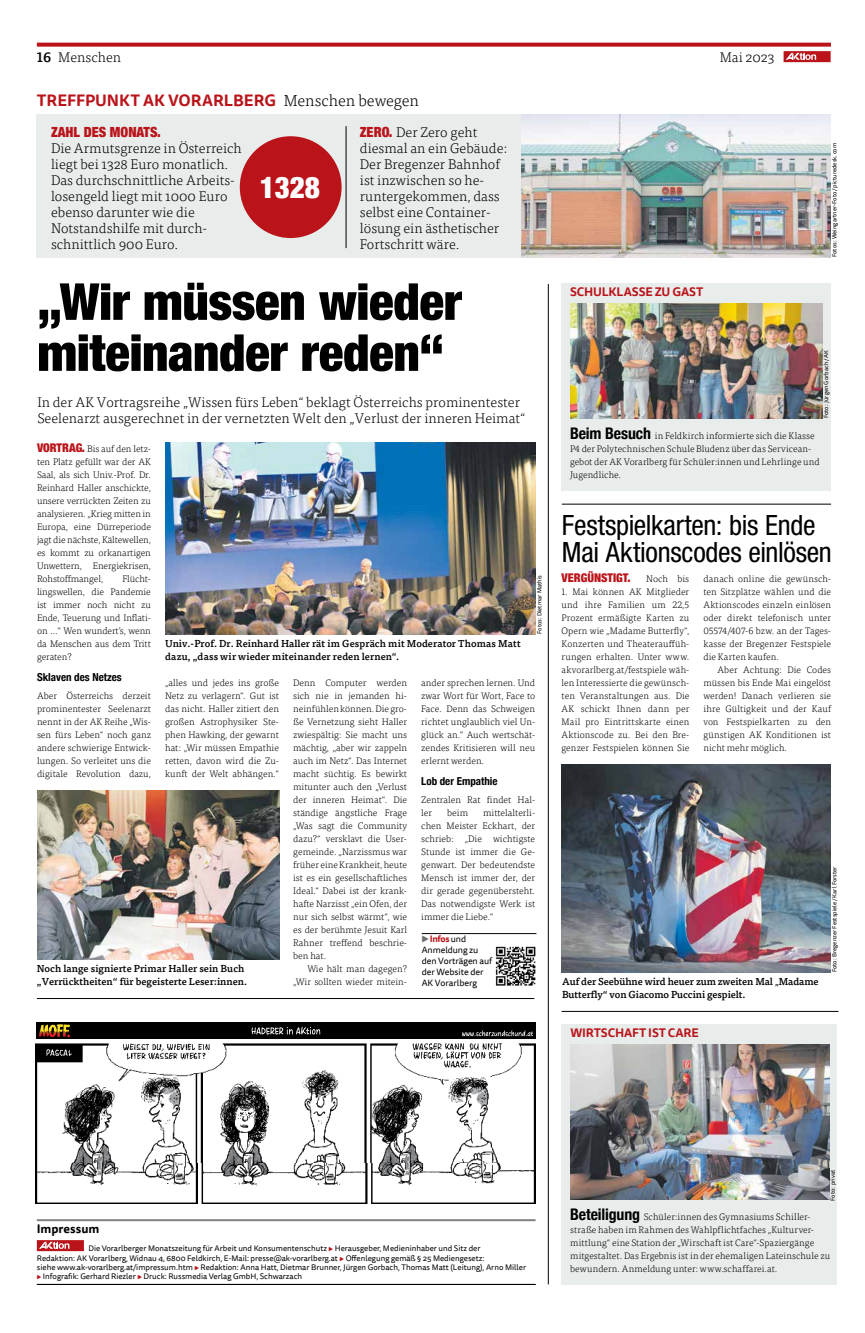
<style>
.page{position:relative;width:865px;height:1333px;background:#fff}
.page>*{position:absolute;margin:0;border:0;box-sizing:border-box;transform-origin:0 0}
.t1{font:900 condensed 51px/51px "Helvetica Neue";letter-spacing:-.005em;color:#000}
.t2{font:900 condensed 30px "Helvetica Neue";color:#fff}
.t3{font:condensed 28px/27px "Helvetica Neue LT Pro";letter-spacing:-.01em;color:#000}
.t4{font:700 16px "Tisa Sans Offc Pro";color:#ba141a}
.t5{font:300 14px/16px "Tisa Pro";color:#000}
.t6{font:900 condensed 14px "Helvetica Neue";color:#ba141a}
.t7{font:700 12px "Tisa Sans Sc Offc Pro";letter-spacing:-.01em;color:#ba141a}
.t8{font:900 condensed 12px "Helvetica Neue";color:#ba141a}
.t9{font:700 12px "Tisa Sans Pro";color:#000}
.t10{font:700 condensed 11px "Helvetica Neue";color:#000}
.t11{font:500 10px/13px "Tisa Pro";color:#000}
.t12{font:300 9.5px/13px "Tisa Pro";color:#000;text-align:justify}
.t13{font:9px/10.8px "Tisa Sans Offc Pro";letter-spacing:-.01em;color:#000}
.t14{font:8px/9.2px "Tisa Sans Pro";color:#000}
.t15{font:6px "Tisa Sans Offc Pro";color:#000}
.t16{font:6px "Tisa Sans Pro";color:#000}
.s1{font-weight:500}
.s2{font-family:"Tisa Pro";font-weight:300;color:#000}
.s3{font-family:"Helvetica Neue";font-weight:900;font-stretch:condensed;color:#ba141a}
.s4{font-family:"Helvetica Neue";font-weight:900;font-stretch:condensed;font-size:12px;color:#ba141a}
.s5{font-weight:700;font-size:12px;color:#6d6e71}
.s6{font-weight:700;color:#ba141a}
.s7{font-family:"Helvetica Neue";font-weight:700;font-stretch:condensed;font-size:16px}
.s8{font-size:8px}
.s9{color:#ba141a}
</style>
<div class="page">
<div style="left:783px;top:51px;width:47px;height:11px;background:#ba141a"></div>
<svg style="left:786px;top:53px;width:30px;height:7px"></svg>
<svg style="left:37px;top:43px;width:794px;height:4px;background:#c0292e"></svg>
<div style="left:37px;top:114px;width:794px;height:143px;background:#e8edec"></div>
<div style="left:240px;top:136px;width:101px;height:102px;background:#ba141a;border-radius:50%"></div>
<hr style="left:346px;top:126px;width:1px;height:122px;background:#000">
<hr style="left:37px;top:1284px;width:498px;height:1px;background:#000">
<svg style="left:35px;top:1022px;width:501px;height:182px"></svg>
<div style="left:36px;top:1022px;width:499px;height:16px;background:#000"></div>
<svg style="left:39px;top:1024px;width:31px;height:13px"></svg>
<svg style="left:251px;top:1027px;width:69px;height:7px"></svg>
<svg style="left:462px;top:1030px;width:71px;height:6px"></svg>
<img style="left:36px;top:1043px;width:499px;height:160px">
<hr style="left:37px;top:1219px;width:498px;height:2px;background:#808285">
<svg style="left:37px;top:1240px;width:47px;height:10px"></svg>
<svg style="left:39px;top:1241px;width:30px;height:7px"></svg>
<hr style="left:548px;top:284px;width:1px;height:1000px;background:#000">
<hr style="left:37px;top:998px;width:497px;height:1px;background:#000">
<img style="left:522px;top:114px;width:309px;height:143px">
<hr style="left:422px;top:933px;width:114px;height:1px;background:#000">
<img style="left:495px;top:946px;width:41px;height:40px">
<img style="left:165px;top:442px;width:370px;height:192px">
<img style="left:561px;top:764px;width:270px;height:208px">
<img style="left:37px;top:790px;width:242px;height:169px">
<div style="left:561px;top:1024px;width:276px;height:260px;background:#e8edec"></div>
<img style="left:570px;top:1044px;width:259px;height:155px">
<div style="left:561px;top:283px;width:270px;height:208px;background:#e8edec"></div>
<img style="left:570px;top:303px;width:252px;height:115px">
<hr style="left:561px;top:1011px;width:277px;height:1px;background:#000">
<hr style="left:562px;top:504px;width:269px;height:1px;background:#000">
<h3 class="t5" style="left:37px;top:48px;width:86px"><span class="s1">16</span> Menschen</h3>
<h3 class="t5" style="left:719px;top:48px;width:56px">Mai 2023</h3>
<h3 class="t4" style="left:37px;top:89px;width:383px">TREFFPUNKT AK VORARLBERG <span class="s2">Menschen bewegen</span></h3>
<h3 class="t6" style="left:51px;top:120px;width:111px">ZAHL DES MONATS.</h3>
<h3 class="t5" style="left:51px;top:139px;width:192px">Die Armutsgrenze in Österreich liegt bei 1328 Euro monatlich.<br>Das durchschnittliche Arbeits&shy;losengeld liegt mit 1000 Euro ebenso darunter wie die<br>Notstandshilfe mit durch&shy;schnittlich 900 Euro.</h3>
<h2 class="t2" style="left:260px;top:162px;width:62px">1328</h2>
<h3 class="t5" style="left:360px;top:123px;width:149px"><span class="s3">ZERO.</span> Der Zero geht diesmal an ein Gebäude:<br>Der Bregenzer Bahnhof ist inzwischen so he&shy;runtergekommen, dass selbst eine Container&shy;lösung ein ästhetischer<br>Fortschritt wäre.</h3>
<h1 class="t1" style="left:37px;top:273px;width:426px">„Wir müssen wieder miteinander reden“</h1>
<h3 class="t5" style="left:37px;top:393px;width:489px">In der AK Vortragsreihe „Wissen fürs Leben“ beklagt Österreichs prominentester<br>Seelenarzt ausgerechnet in der vernetzten Welt den „Verlust der inneren Heimat“</h3>
<p class="t12" style="left:37px;top:442px;width:115px"><span class="s4">VORTRAG.</span> Bis auf den letz&shy;ten Platz gefüllt war der AK Saal, als sich Univ.-Prof. Dr.<br>Reinhard Haller anschickte, unsere verrückten Zeiten zu analysieren. „Krieg mitten in Europa, eine Dürreperiode jagt die nächste, Kältewellen, es kommt zu orkanartigen Unwettern, Energiekrisen, Rohstoffmangel,</p>
<p class="t16" style="left:535px;top:634px;width:61px;rotate:-90deg">Fotos: Dietmar Mathis</p>
<p class="t12" style="left:37px;top:572px;width:115px;text-indent:85px">Flücht&shy;lingswellen, die Pandemie ist immer noch nicht zu Ende, Teuerung und Inflati&shy;on …“ Wen wundert’s, wenn da Menschen aus dem Tritt geraten?</p>
<p class="t10" style="left:37px;top:667px;width:86px">Sklaven des Netzes</p>
<p class="t12" style="left:37px;top:689px;width:115px">Aber Österreichs derzeit prominentester Seelenarzt nennt in der AK Reihe „Wis&shy;sen fürs Leben“ noch ganz andere schwierige Entwick&shy;lungen. So verleitet uns die digitale Revolution dazu,</p>
<p class="t11" style="left:165px;top:636px;width:357px">Univ.-Prof. Dr. Reinhard Haller rät im Gespräch mit Moderator Thomas Matt dazu, „dass wir wieder miteinander reden lernen“.</p>
<p class="t12" style="left:421px;top:676px;width:115px">ander sprechen lernen. Und zwar Wort für Wort, Face to Face. Denn das Schweigen richtet unglaublich viel Un&shy;glück an.“ Auch wertschät&shy;zendes Kritisieren will neu erlernt werden.</p>
<p class="t10" style="left:421px;top:771px;width:78px">Lob der Empathie</p>
<p class="t12" style="left:421px;top:793px;width:115px">Zentralen Rat findet Hal&shy;ler</p>
<p class="t12" style="left:165px;top:676px;width:115px">„alles und jedes ins große Netz zu verlagern“. Gut ist das nicht. Haller zitiert den großen Astrophysiker Ste&shy;phen Hawking, der gewarnt hat: „Wir müssen Empathie retten, davon wird die Zu&shy;kunft der Welt abhängen.“</p>
<p class="t12" style="left:293px;top:676px;width:115px">Denn Computer werden sich nie in jemanden hi&shy;neinfühlen können. Die gro&shy;ße Vernetzung sieht Haller zwiespältig: Sie macht uns mächtig, „aber wir zappeln auch im Netz“. Das Internet macht süchtig. Es bewirkt mitunter auch den „Verlust der inneren Heimat“. Die ständige ängstliche Frage „Was sagt die Community dazu?“ versklavt die User&shy;gemeinde. „Narzissmus war früher eine Krankheit, heute ist es ein gesellschaftliches Ideal.“ Dabei ist der krank&shy;hafte Narzisst „ein Ofen, der nur sich selbst wärmt“, wie es der berühmte Jesuit Karl Rahner treffend beschrie&shy;ben hat.</p>
<p class="t12" style="left:293px;top:962px;width:115px;text-align:right">Wie hält man dagegen? „Wir sollten wieder mitein-</p>
<p class="t12" style="left:421px;top:806px;width:115px;text-indent:62px">mittelalterli&shy;chen Meister Eckhart, der schrieb: „Die wichtigste Stunde ist immer die Ge&shy;genwart. Der bedeutendste Mensch ist immer der, der dir gerade gegenübersteht.<br>Das notwendigste Werk ist immer die Liebe.“</p>
<p class="t12" style="left:447px;top:806px;width:22px">beim</p>
<p class="t13" style="left:422px;top:933px;width:72px"><span class="s5">▸</span> <span class="s6">Infos</span> und<br>Anmeldung zu den Vorträgen auf der Website der<br>AK Vorarlberg</p>
<p class="t11" style="left:37px;top:961px;width:212px">Noch lange signierte Primar Haller sein Buch „Verrücktheiten“ für begeisterte Leser:innen.</p>
<p class="t7" style="left:654px;top:283px;width:43px">U GAST</p>
<p class="t7" style="left:570px;top:283px;width:135px">SCHULKLASSE ZU GAST</p>
<p class="t15" style="left:830px;top:257px;width:116px;rotate:-90deg">Fotos: Weingartner-Foto/picturedesk.com</p>
<p class="t15" style="left:821px;top:418px;width:70px;rotate:-90deg">Foto: Jürgen Gorbach/AK</p>
<p class="t12" style="left:570px;top:429px;width:251px;text-align:left"><span class="s7">Beim Besuch</span> in Feldkirch informierte sich die Klasse P4 der Polytechnischen Schule Bludenz über das Servicean&shy;gebot der AK Vorarlberg für Schüler:innen und Lehrlinge und Jugendliche.</p>
<h3 class="t3" style="left:562px;top:511px;width:271px">Festspielkarten: bis Ende<br>Mai Aktionscodes einlösen</h3>
<p class="t8" style="left:561px;top:568px;width:70px">VERGÜNSTIGT.</p>
<p class="t12" style="left:646px;top:572px;width:44px">Noch bis</p>
<p class="t12" style="left:561px;top:585px;width:129px">1. Mai können AK Mitglieder und ihre Familien um 22,5<br>Prozent ermäßigte Karten zu Opern wie „Madame Butterfly“, Konzerten und Theaterauffüh&shy;rungen erhalten. Unter www. akvorarlberg.at/festspiele wäh&shy;len Interessierte die gewünsch&shy;ten Veranstaltungen aus. Die AK schickt Ihnen dann per Mail pro Eintrittskarte einen Aktionscode zu. Bei den Bre&shy;genzer Festspielen können Sie</p>
<p class="t12" style="left:703px;top:572px;width:129px">danach online die gewünsch&shy;ten Sitzplätze wählen und die Aktionscodes einzeln einlösen oder direkt telefonisch unter 05574/407-6 bzw. an der Tages&shy;kasse der Bregenzer Festspiele die Karten kaufen.</p>
<p class="t12" style="left:703px;top:663px;width:129px;text-indent:14px">Aber Achtung: Die Codes müssen bis Ende Mai eingelöst werden! Danach verlieren sie ihre Gültigkeit und der Kauf von Festspielkarten zu den günstigen AK Konditionen ist nicht mehr möglich.</p>
<p class="t11" style="left:562px;top:974px;width:258px">Auf der Seebühne wird heuer zum zweiten Mal <span class="s8">„</span>Madame<br>Butterfly“ von Giacomo Puccini gespielt.</p>
<p class="t7" style="left:570px;top:1024px;width:130px">WIRTSCHAFT IST CARE</p>
<p class="t7" style="left:570px;top:1024px;width:128px">SCHULKL SSE U G ST</p>
<p class="t15" style="left:830px;top:972px;width:108px;rotate:-90deg">Foto: Bregenzer Festspiele/Karl Forster</p>
<p class="t9" style="left:37px;top:1219px;width:64px">Impressum</p>
<p class="t14" style="left:37px;top:1243px;width:491px;text-indent:52px">Die Vorarlberger Monatszeitung für Arbeit und Konsumentenschutz <span class="s9">▸</span> Herausgeber, Medieninhaber und Sitz der<br>Redaktion: AK Vorarlberg, Widnau 4, 6800 Feldkirch, E-Mail: presse@ak-vorarlberg.at <span class="s9">▸</span> Offenlegung gemäß § 25 Mediengesetz:<br>siehe www.ak-vorarlberg.at/impressum.htm <span class="s9">▸</span> Redaktion: Anna Hatt, Dietmar Brunner, Jürgen Gorbach, Thomas Matt (Leitung), Arno Miller <span class="s9">▸</span> Infografik: Gerhard Riezler <span class="s9">▸</span> Druck: Russmedia Verlag GmbH, Schwarzach</p>
<p class="t15" style="left:828px;top:1200px;width:32px;rotate:-90deg">Foto: privat</p>
<p class="t12" style="left:570px;top:1209px;width:262px;text-align:left"><span class="s7">Beteiligung</span> Schüler:innen des Gymnasiums Schiller&shy;straße haben im Rahmen des Wahlpflichtfaches „Kulturver&shy;mittlung“ eine Station der „Wirschaft ist Care“-Spaziergänge mitgestaltet. Das Ergebnis ist in der ehemaligen Lateinschule zu bewundern. Anmeldung unter: www.schaffarei.at.</p>
</div>
